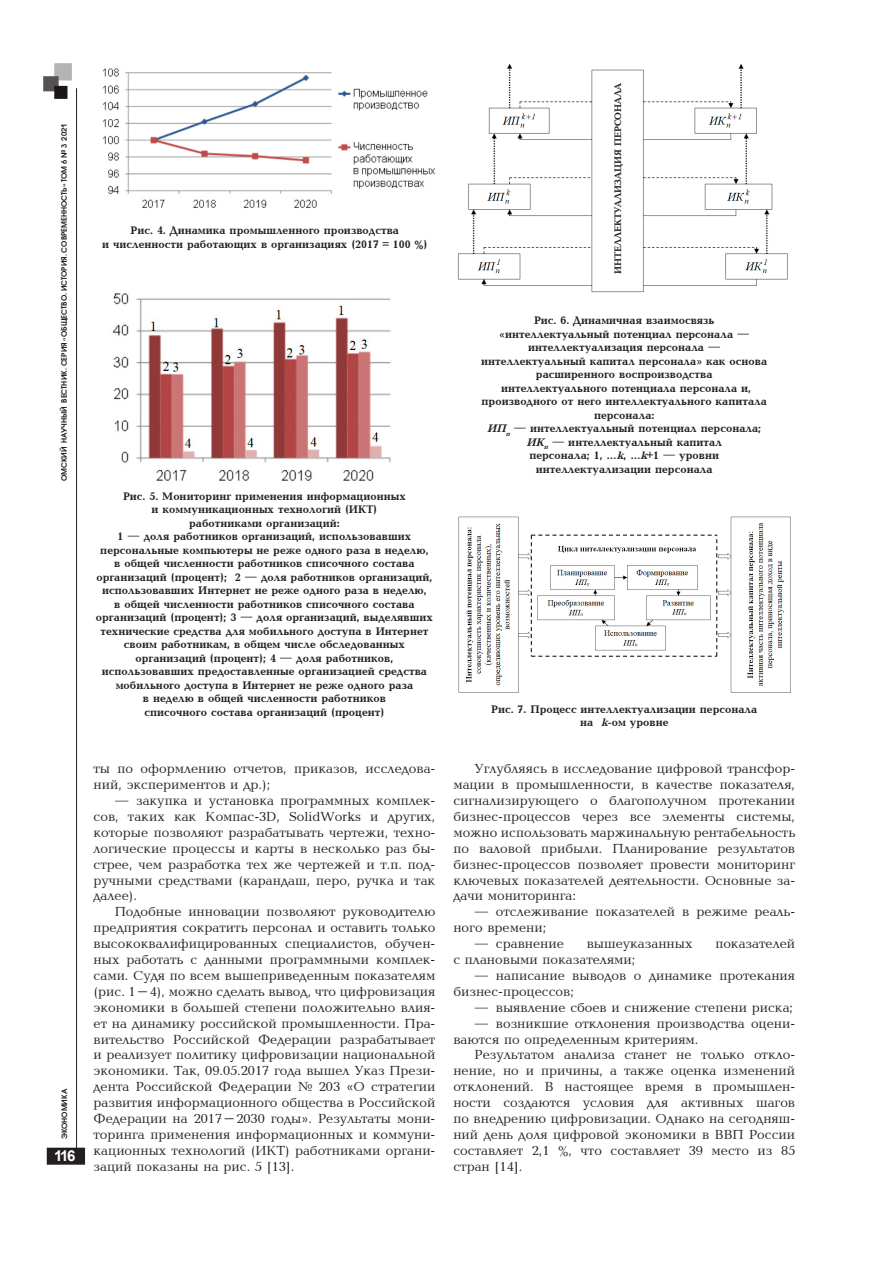
<style>
.page{position:relative;width:893px;height:1263px;background:#fff}
.page>*{position:absolute;margin:0;border:0;box-sizing:border-box;transform-origin:0 0}
.t1{font:700 15px "Arial";color:#fff}
.основной_текст{font:13.5px/15.9px "Baltica CTT";color:#231f20}
.подрисуночная_подпис{font:700 11.25px/13.5px "Baltica C";color:#231f20;text-align:center}
.подрисуночная_подпис-2{font:700 9.75px "Baltica C";color:#231f20}
.t2{font:600 7.5px "Avant Garde Gothic C";color:#231f20}
.s1{font-style:italic}
</style>
<div class="page">
<div style="left:48px;top:1148px;width:36px;height:16px;background:#231f20"></div>
<div style="left:47px;top:1148px;width:38px;height:17px;border:2px solid #231f20"></div>
<hr style="left:76px;top:88px;width:1px;height:1068px;background:#231f20">
<img style="left:43px;top:63px;width:29px;height:36px">
<img style="left:457px;top:64px;width:331px;height:229px">
<img style="left:102px;top:68px;width:333px;height:140px">
<img style="left:112px;top:293px;width:279px;height:188px">
<img style="left:458px;top:516px;width:333px;height:177px">
<div style="left:614px;top:81px;width:21px;height:196px;background:#fff"></div>
<p class="t2" style="left:60px;top:481px;width:359px;rotate:-90deg">ОМСКИЙ НАУЧНЫЙ ВЕСТНИК. СЕРИЯ «ОБЩЕСТВО. ИСТОРИЯ. СОВРЕМЕННОСТЬ» ТОМ 6 № 3 2021</p>
<p class="t2" style="left:60px;top:1139px;width:52px;rotate:-90deg">ЭКОНОМИКА</p>
<p class="t1" style="left:54px;top:1145px;width:23px">116</p>
<p class="подрисуночная_подпис" style="left:131px;top:224px;width:270px">Рис. 4. Динамика промышленного производства</p>
<p class="подрисуночная_подпис" style="left:102px;top:238px;width:327px">и численности работающих в организациях (2017 = 100 %)</p>
<p class="подрисуночная_подпис" style="left:123px;top:490px;width:284px">Рис. 5. Мониторинг применения информационных</p>
<p class="подрисуночная_подпис" style="left:152px;top:503px;width:227px">и коммуникационных технологий (ИКТ)</p>
<p class="подрисуночная_подпис" style="left:189px;top:517px;width:152px">работниками организаций:</p>
<p class="подрисуночная_подпис" style="left:100px;top:530px;width:330px">1 — доля работников организаций, использовавших персональные компьютеры не реже одного раза в неделю,</p>
<p class="подрисуночная_подпис" style="left:114px;top:557px;width:302px">в общей численности работников списочного состава</p>
<p class="подрисуночная_подпис" style="left:96px;top:571px;width:338px">организаций (процент); 2 — доля работников организаций, использовавших Интернет не реже одного раза в неделю,</p>
<p class="подрисуночная_подпис" style="left:114px;top:598px;width:302px">в общей численности работников списочного состава</p>
<p class="подрисуночная_подпис" style="left:96px;top:611px;width:338px">организаций (процент); 3 — доля организаций, выделявших технические средства для мобильного доступа в Интернет своим работникам, в общем числе обследованных</p>
<p class="подрисуночная_подпис" style="left:136px;top:652px;width:259px">организаций (процент); 4 — доля работников,</p>
<p class="подрисуночная_подпис" style="left:102px;top:665px;width:327px">использовавших предоставленные организацией средства мобильного доступа в Интернет не реже одного раза</p>
<p class="подрисуночная_подпис" style="left:143px;top:692px;width:244px">в неделю в общей численности работников</p>
<p class="подрисуночная_подпис" style="left:144px;top:706px;width:241px">списочного состава организаций (процент)</p>
<p class="основной_текст" style="left:94px;top:761px;width:343px">ты по оформлению отчетов, приказов, исследова&shy;ний, экспериментов и др.);</p>
<p class="основной_текст" style="left:94px;top:793px;width:343px;text-align:justify;text-indent:21px">— закупка и установка программных комплек&shy;сов, таких как Компас-3D, SolidWorks и других, которые позволяют разрабатывать чертежи, техно&shy;логические процессы и карты в несколько раз бы&shy;стрее, чем разработка тех же чертежей и т.п. под&shy;ручными средствами (карандаш, перо, ручка и так далее).</p>
<p class="основной_текст" style="left:94px;top:904px;width:343px;text-align:justify;text-indent:21px">Подобные инновации позволяют руководителю предприятия сократить персонал и оставить только высококвалифицированных специалистов, обучен&shy;ных работать с данными программными комплек&shy;сами. Судя по всем вышеприведенным показателям (рис. 1–4), можно сделать вывод, что цифровизация экономики в большей степени положительно влия&shy;ет на динамику российской промышленности. Пра&shy;вительство Российской Федерации разрабатывает и реализует политику цифровизации национальной экономики. Так, 09.05.2017 года вышел Указ Прези&shy;дента Российской Федерации № 203 «О стратегии развития информационного общества в Российской Федерации на 2017–2030 годы». Результаты мони&shy;торинга применения информационных и коммуни&shy;кационных технологий (ИКТ) работниками органи&shy;заций показаны на рис. 5 [13].</p>
<p class="подрисуночная_подпис-2" style="left:613px;top:274px;width:193px;rotate:-90deg">ИНТЕЛЛЕКТУАЛИЗАЦИЯ ПЕРСОНАЛА</p>
<p class="подрисуночная_подпис" style="left:534px;top:314px;width:182px">Рис. 6. Динамичная взаимосвязь</p>
<p class="подрисуночная_подпис" style="left:499px;top:328px;width:252px">«интеллектуальный потенциал персонала —</p>
<p class="подрисуночная_подпис" style="left:528px;top:341px;width:194px">интеллектуализация персонала —</p>
<p class="подрисуночная_подпис" style="left:481px;top:355px;width:287px">интеллектуальный капитал персонала» как основа</p>
<p class="подрисуночная_подпис" style="left:536px;top:368px;width:178px">расширенного воспроизводства</p>
<p class="подрисуночная_подпис" style="left:501px;top:382px;width:252px">интеллектуального потенциала персонала и,</p>
<p class="подрисуночная_подпис" style="left:482px;top:395px;width:287px">производного от него интеллектуального капитала</p>
<p class="подрисуночная_подпис" style="left:594px;top:409px;width:62px">персонала:</p>
<p class="подрисуночная_подпис" style="left:487px;top:422px;width:275px"><span class="s1">ИП</span><sub>п</sub> — интеллектуальный потенциал персонала;</p>
<p class="подрисуночная_подпис" style="left:527px;top:436px;width:197px"><span class="s1">ИК</span><sub>п</sub> — интеллектуальный капитал</p>
<p class="подрисуночная_подпис" style="left:529px;top:449px;width:191px">персонала; 1, …<span class="s1">k</span>, …<span class="s1">k</span>+1 — уровни</p>
<p class="подрисуночная_подпис" style="left:536px;top:463px;width:178px">интеллектуализации персонала</p>
<p class="подрисуночная_подпис" style="left:491px;top:702px;width:268px">Рис. 7. Процесс интеллектуализации персонала</p>
<p class="подрисуночная_подпис" style="left:580px;top:716px;width:90px">на <span class="s1">k</span>-ом уровне</p>
<p class="основной_текст" style="left:453px;top:761px;width:343px;text-align:justify;text-indent:21px">Углубляясь в исследование цифровой трансфор&shy;мации в промышленности, в качестве показателя, сигнализирующего о благополучном протекании бизнес-процессов через все элементы системы, можно использовать маржинальную рентабельность по валовой прибыли. Планирование результатов бизнес-процессов позволяет провести мониторинг ключевых показателей деятельности. Основные за&shy;дачи мониторинга:</p>
<p class="основной_текст" style="left:453px;top:904px;width:343px;text-indent:21px">— отслеживание показателей в режиме реаль&shy;ного времени;</p>
<p class="основной_текст" style="left:475px;top:936px;width:91px">— сравнение</p>
<p class="основной_текст" style="left:587px;top:936px;width:107px">вышеуказанных</p>
<p class="основной_текст" style="left:715px;top:936px;width:81px">показателей</p>
<p class="основной_текст" style="left:453px;top:952px;width:184px">с плановыми показателями;</p>
<p class="основной_текст" style="left:453px;top:968px;width:343px;text-indent:21px">— написание выводов о динамике протекания бизнес-процессов;</p>
<p class="основной_текст" style="left:475px;top:1000px;width:320px">— выявление сбоев и снижение степени риска;</p>
<p class="основной_текст" style="left:453px;top:1016px;width:343px;text-indent:21px">— возникшие отклонения производства оцени&shy;ваются по определенным критериям.</p>
<p class="основной_текст" style="left:453px;top:1048px;width:343px;text-align:justify;text-indent:21px">Результатом анализа станет не только откло&shy;нение, но и причины, а также оценка изменений отклонений. В настоящее время в промышлен&shy;ности создаются условия для активных шагов по внедрению цифровизации. Однако на сегодняш&shy;ний день доля цифровой экономики в ВВП России составляет 2,1 %, что составляет 39 место из 85 стран [14].</p>
</div>
